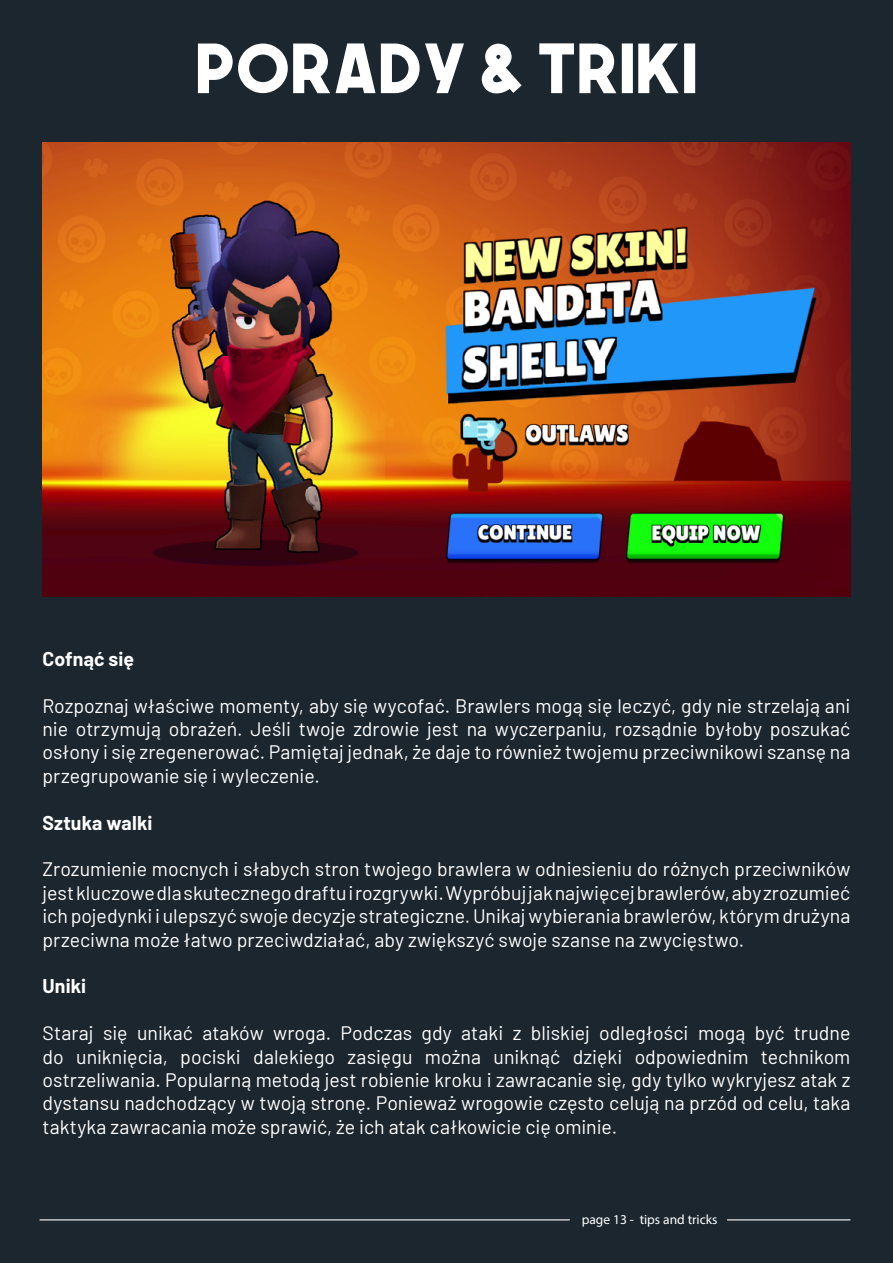
<style>
.page{position:relative;width:893px;height:1263px;background:#1c262e}
.page>*{position:absolute;margin:0;border:0;box-sizing:border-box;transform-origin:0 0}
.t1{font:67.5px "The Next Font";color:#fff}
.t2{font:19.5px/23.4px "Barlow";color:#fff;text-align:justify}
.t3{font:700 19.5px "Barlow";letter-spacing:.005em;color:#fff}
.t4{font:13.5px "Myriad Pro";color:#fff}
</style>
<div class="page">
<hr style="left:40px;top:1219px;width:530px;height:1px;background:#fff">
<hr style="left:727px;top:1219px;width:123px;height:1px;background:#fff">
<img style="left:43px;top:142px;width:807px;height:455px">
<h1 class="t1" style="left:195px;top:22px;width:504px">PORADY &amp; TRIKI</h1>
<p class="t3" style="left:43px;top:644px;width:93px">Cofnąć się</p>
<p class="t2" style="left:43px;top:692px;width:809px">Rozpoznaj właściwe momenty, aby się wycofać. Brawlers mogą się leczyć, gdy nie strzelają ani nie otrzymują obrażeń. Jeśli twoje zdrowie jest na wyczerpaniu, rozsądnie byłoby poszukać osłony i się zregenerować. Pamiętaj jednak, że daje to również twojemu przeciwnikowi szansę na przegrupowanie się i wyleczenie.</p>
<p class="t3" style="left:43px;top:808px;width:111px">Sztuka walki</p>
<p class="t2" style="left:43px;top:856px;width:809px">Zrozumienie mocnych i słabych stron twojego brawlera w odniesieniu do różnych przeciwników jest kluczowe dla skutecznego draftu i rozgrywki. Wypróbuj jak najwięcej brawlerów, aby zrozumieć ich pojedynki i ulepszyć swoje decyzje strategiczne. Unikaj wybierania brawlerów, którym drużyna przeciwna może łatwo przeciwdziałać, aby zwiększyć swoje szanse na zwycięstwo.</p>
<p class="t3" style="left:43px;top:972px;width:45px">Uniki</p>
<p class="t2" style="left:43px;top:1020px;width:809px">Staraj się unikać ataków wroga. Podczas gdy ataki z bliskiej odległości mogą być trudne do uniknięcia, pociski dalekiego zasięgu można uniknąć dzięki odpowiednim technikom ostrzeliwania. Popularną metodą jest robienie kroku i zawracanie się, gdy tylko wykryjesz atak z dystansu nadchodzący w twoją stronę. Ponieważ wrogowie często celują na przód od celu, taka taktyka zawracania może sprawić, że ich atak całkowicie cię ominie.</p>
<p class="t4" style="left:582px;top:1211px;width:137px">page 13 - tips and tricks</p>
</div>
